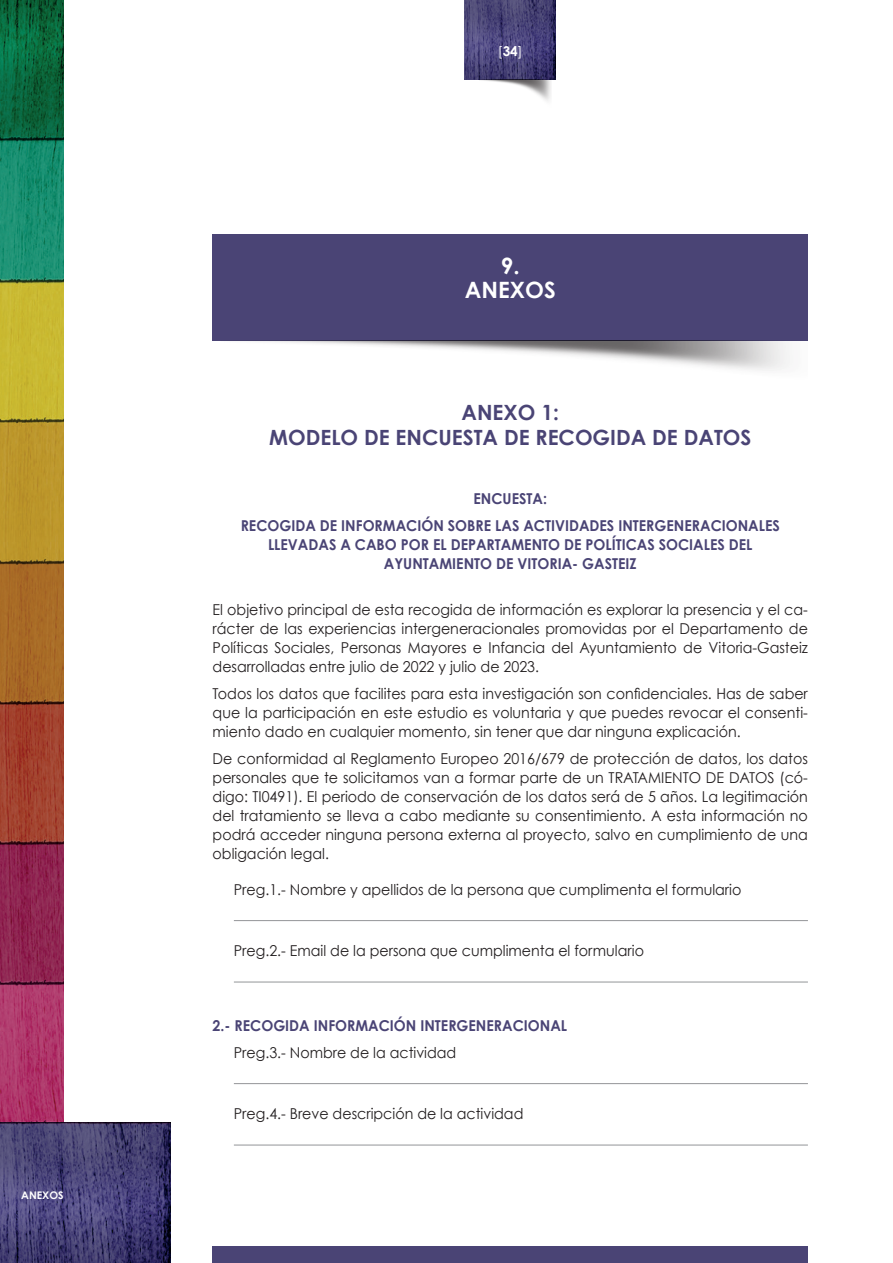
<style>
.page{position:relative;width:893px;height:1263px;background:#fff}
.page>*{position:absolute;margin:0;border:0;box-sizing:border-box;transform-origin:0 0}
.t1{font:700 22.5px/24.8px "Century Gothic";color:#fff;text-align:center}
.t2{font:700 21px/24.2px "Century Gothic";color:#4a4475;text-align:center}
.t3{font:15px/18.9px "Century Gothic";color:#231f20;text-align:justify;scale:.95 1}
.t4{font:700 15px/27.5px "Century Gothic";color:#4a4475;text-align:center;scale:.95 1}
.t5{font:13.5px "Century Gothic";color:#fff}
.t6{font:700 10.5px "Century Gothic";color:#fff}
.s1{font-weight:700}
</style>
<div class="page">
<img style="left:0;top:101px;width:64px;height:1022px">
<img style="left:0;top:1123px;width:170px;height:140px">
<img style="left:0;top:0;width:64px;height:101px">
<img style="left:465px;top:0;width:91px;height:80px">
<img style="left:481px;top:80px;width:70px;height:21px">
<div style="left:213px;top:1246px;width:595px;height:17px;background:#4a4475"></div>
<div style="left:213px;top:234px;width:595px;height:106px;background:#4a4475"></div>
<img style="left:213px;top:340px;width:595px;height:31px">
<hr style="left:234px;top:920px;width:574px;height:1px;background:#939598">
<hr style="left:234px;top:982px;width:574px;height:1px;background:#939598">
<hr style="left:234px;top:1083px;width:574px;height:1px;background:#939598">
<hr style="left:234px;top:1145px;width:574px;height:1px;background:#939598">
<p class="t6" style="left:21px;top:1188px;width:44px">ANEXOS</p>
<p class="t5" style="left:498px;top:43px;width:26px">[<span class="s1">34</span>]</p>
<h1 class="t1" style="left:465px;top:253px;width:92px">9.<br>ANEXOS</h1>
<h2 class="t2" style="left:269px;top:400px;width:484px">ANEXO 1:<br>MODELO DE ENCUESTA DE RECOGIDA DE DATOS</h2>
<p class="t4" style="left:241px;top:484px;width:569px">ENCUESTA:<br>RECOGIDA DE INFORMACIÓN SOBRE LAS ACTIVIDADES INTERGENERACIONALES</p>
<p class="t4" style="left:268px;top:535px;width:512px;line-height:18.9px">LLEVADAS A CABO POR EL DEPARTAMENTO DE POLÍTICAS SOCIALES DEL<br>AYUNTAMIENTO DE VITORIA- GASTEIZ</p>
<p class="t3" style="left:213px;top:600px;width:628px">El objetivo principal de esta recogida de información es explorar la presencia y el ca&shy;rácter de las experiencias intergeneracionales promovidas por el Departamento de Políticas Sociales, Personas Mayores e Infancia del Ayuntamiento de Vitoria-Gasteiz desarrolladas entre julio de 2022 y julio de 2023.</p>
<p class="t3" style="left:213px;top:684px;width:628px">Todos los datos que facilites para esta investigación son confidenciales. Has de saber que la participación en este estudio es voluntaria y que puedes revocar el consenti&shy;miento dado en cualquier momento, sin tener que dar ninguna explicación.</p>
<p class="t3" style="left:213px;top:749px;width:628px">De conformidad al Reglamento Europeo 2016/679 de protección de datos, los datos personales que te solicitamos van a formar parte de un TRATAMIENTO DE DATOS (có&shy;digo: TI0491). El periodo de conservación de los datos será de 5 años. La legitimación del tratamiento se lleva a cabo mediante su consentimiento. A esta información no podrá acceder ninguna persona externa al proyecto, salvo en cumplimiento de una obligación legal.</p>
<p class="t3" style="left:234px;top:880px;width:536px">Preg.1.- Nombre y apellidos de la persona que cumplimenta el formulario</p>
<p class="t3" style="left:234px;top:941px;width:433px">Preg.2.- Email de la persona que cumplimenta el formulario</p>
<p class="t4" style="left:213px;top:1011px;width:375px">2.- RECOGIDA INFORMACIÓN INTERGENERACIONAL</p>
<p class="t3" style="left:234px;top:1043px;width:236px">Preg.3.- Nombre de la actividad</p>
<p class="t3" style="left:234px;top:1104px;width:306px">Preg.4.- Breve descripción de la actividad</p>
</div>
